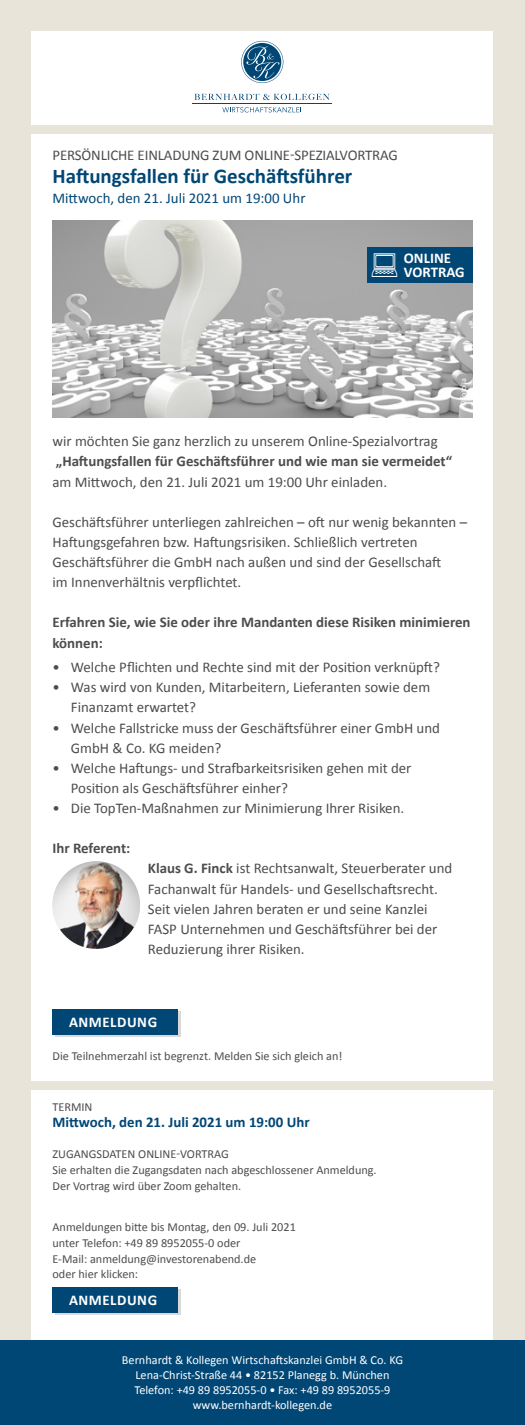
<style>
.page{position:relative;width:525px;height:1425px;background:#fff}
.page>*{position:absolute;margin:0;border:0;box-sizing:border-box;transform-origin:0 0}
.t1{font:700 21px "Calibri";color:#004776}
.t2{font:14.88px/20.1px "Calibri";color:#4d4d4d}
.t3{font:700 14.88px/20.1px "Calibri";color:#4d4d4d}
.t4{font:14.88px "Calibri";color:#004776}
.t5{font:700 14.88px "Calibri";letter-spacing:.035em;color:#fff}
.t6{font:700 14.88px "Calibri";color:#004776}
.t7{font:700 14.88px "Calibri";letter-spacing:-.005em;color:#fff}
.t8{font:12.25px/15.8px "Calibri";color:#4d4d4d}
.t9{font:12.25px/14.9px "Calibri";color:#fff;text-align:center}
.t10{font:7.96px "Calibri";color:#fff}
.s1{font-weight:400}
.s2{font-weight:700}
</style>
<div class="page">
<div style="left:0;top:0;width:525px;height:1342px;background:#e9e4da"></div>
<div style="left:32px;top:32px;width:462px;height:1336px;background:#fff"></div>
<svg style="left:194px;top:94px;width:136px;height:6px"></svg>
<svg style="left:241px;top:41px;width:42px;height:42px"></svg>
<svg style="left:222px;top:107px;width:79px;height:5px"></svg>
<hr style="left:192px;top:103px;width:140px;height:1px;background:#004776">
<div style="left:21px;top:125px;width:479px;height:9px;background:#e9e4da"></div>
<img style="left:52px;top:221px;width:420px;height:196px">
<div style="left:0;top:1340px;width:525px;height:84px;background:#004776"></div>
<div style="left:20px;top:1081px;width:480px;height:9px;background:#e9e4da"></div>
<div style="left:55px;top:1289px;width:125px;height:26px;background:#d9d9d9"></div>
<div style="left:52px;top:1287px;width:126px;height:26px;background:#004776"></div>
<div style="left:55px;top:1010px;width:125px;height:26px;background:linear-gradient(to right,#004776,#004776)"></div>
<div style="left:52px;top:1008px;width:126px;height:26px;background:#004776"></div>
<img style="left:52px;top:861px;width:88px;height:87px;border-radius:44px">
<div style="left:368px;top:247px;width:105px;height:36px;background:#004776"></div>
<p class="t2" style="left:52px;top:144px;width:347px">PERSÖNLICHE EINLADUNG ZUM ONLINE-SPEZIALVORTRAG</p>
<p class="t1" style="left:52px;top:163px;width:301px">Haftungsfallen für Geschäftsführer</p>
<p class="t4" style="left:52px;top:189px;width:255px">Mittwoch, den 21. Juli 2021 um 19:00 Uhr</p>
<p class="t5" style="left:404px;top:249px;width:49px">ONLINE</p>
<p class="t7" style="left:404px;top:263px;width:62px">VORTRAG</p>
<p class="t10" style="left:458px;top:407px;width:31px;rotate:-90deg">© fotolia</p>
<p class="t2" style="left:52px;top:430px;width:387px">wir möchten Sie ganz herzlich zu unserem Online-Spezialvortrag</p>
<p class="t3" style="left:52px;top:451px;width:401px">„Haftungsfallen für Geschäftsführer und wie man sie vermeidet“ <span class="s1">am Mittwoch, den 21. Juli 2021 um 19:00 Uhr einladen.</span></p>
<p class="t2" style="left:52px;top:511px;width:416px">Geschäftsführer unterliegen zahlreichen – oft nur wenig bekannten – Haftungsgefahren bzw. Haftungsrisiken. Schließlich vertreten Geschäftsführer die GmbH nach außen und sind der Gesellschaft<br>im Innenverhältnis verpflichtet.</p>
<p class="t3" style="left:52px;top:612px;width:420px">Erfahren Sie, wie Sie oder ihre Mandanten diese Risiken minimieren können:</p>
<p class="t2" style="left:52px;top:656px;width:389px">• Welche Pflichten und Rechte sind mit der Position verknüpft?</p>
<p class="t2" style="left:71px;top:676px;width:361px;text-indent:-18px">• Was wird von Kunden, Mitarbeitern, Lieferanten sowie dem<br>Finanzamt erwartet?</p>
<p class="t2" style="left:71px;top:717px;width:371px;text-indent:-18px">• Welche Fallstricke muss der Geschäftsführer einer GmbH und<br>GmbH &amp; Co. KG meiden?</p>
<p class="t2" style="left:71px;top:757px;width:342px;text-indent:-18px">• Welche Haftungs- und Strafbarkeitsrisiken gehen mit der<br>Position als Geschäftsführer einher?</p>
<p class="t2" style="left:52px;top:797px;width:353px">• Die TopTen-Maßnahmen zur Minimierung Ihrer Risiken.</p>
<p class="t3" style="left:52px;top:837px;width:79px">Ihr Referent:</p>
<p class="t2" style="left:148px;top:857px;width:306px"><span class="s2">Klaus G. Finck</span> ist Rechtsanwalt, Steuerberater und Fachanwalt für Handels- und Gesellschaftsrecht.<br>Seit vielen Jahren beraten er und seine Kanzlei FASP Unternehmen und Geschäftsführer bei der Reduzierung ihrer Risiken.</p>
<p class="t5" style="left:69px;top:1012px;width:90px">ANMELDUNG</p>
<p class="t5" style="left:69px;top:1019px;width:90px">ANMELDUNG</p>
<p class="t8" style="left:52px;top:1047px;width:292px">Die Teilnehmerzahl ist begrenzt. Melden Sie sich gleich an!</p>
<p class="t8" style="left:52px;top:1098px;width:42px">TERMIN</p>
<p class="t6" style="left:52px;top:1112px;width:259px">Mittwoch, den 21. Juli 2021 um 19:00 Uhr</p>
<p class="t8" style="left:52px;top:1146px;width:178px">ZUGANGSDATEN ONLINE-VORTRAG</p>
<p class="t8" style="left:52px;top:1161px;width:326px">Sie erhalten die Zugangsdaten nach abgeschlossener Anmeldung.</p>
<p class="t8" style="left:52px;top:1177px;width:190px">Der Vortrag wird über Zoom gehalten.</p>
<p class="t8" style="left:52px;top:1218px;width:245px">Anmeldungen bitte bis Montag, den 09. Juli 2021</p>
<p class="t8" style="left:52px;top:1234px;width:190px">unter Telefon: +49 89 8952055-0 oder</p>
<p class="t8" style="left:52px;top:1250px;width:205px">E-Mail: anmeldung@investorenabend.de oder hier klicken:</p>
<p class="t5" style="left:69px;top:1291px;width:90px">ANMELDUNG</p>
<p class="t9" style="left:122px;top:1352px;width:283px">Bernhardt &amp; Kollegen Wirtschaftskanzlei GmbH &amp; Co. KG<br>Lena-Christ-Straße 44 • 82152 Planegg b. München</p>
<p class="t9" style="left:134px;top:1381px;width:258px">Telefon: +49 89 8952055-0 • Fax: +49 89 8952055-9</p>
<p class="t9" style="left:193px;top:1396px;width:141px">www.bernhardt-kollegen.de</p>
</div>
